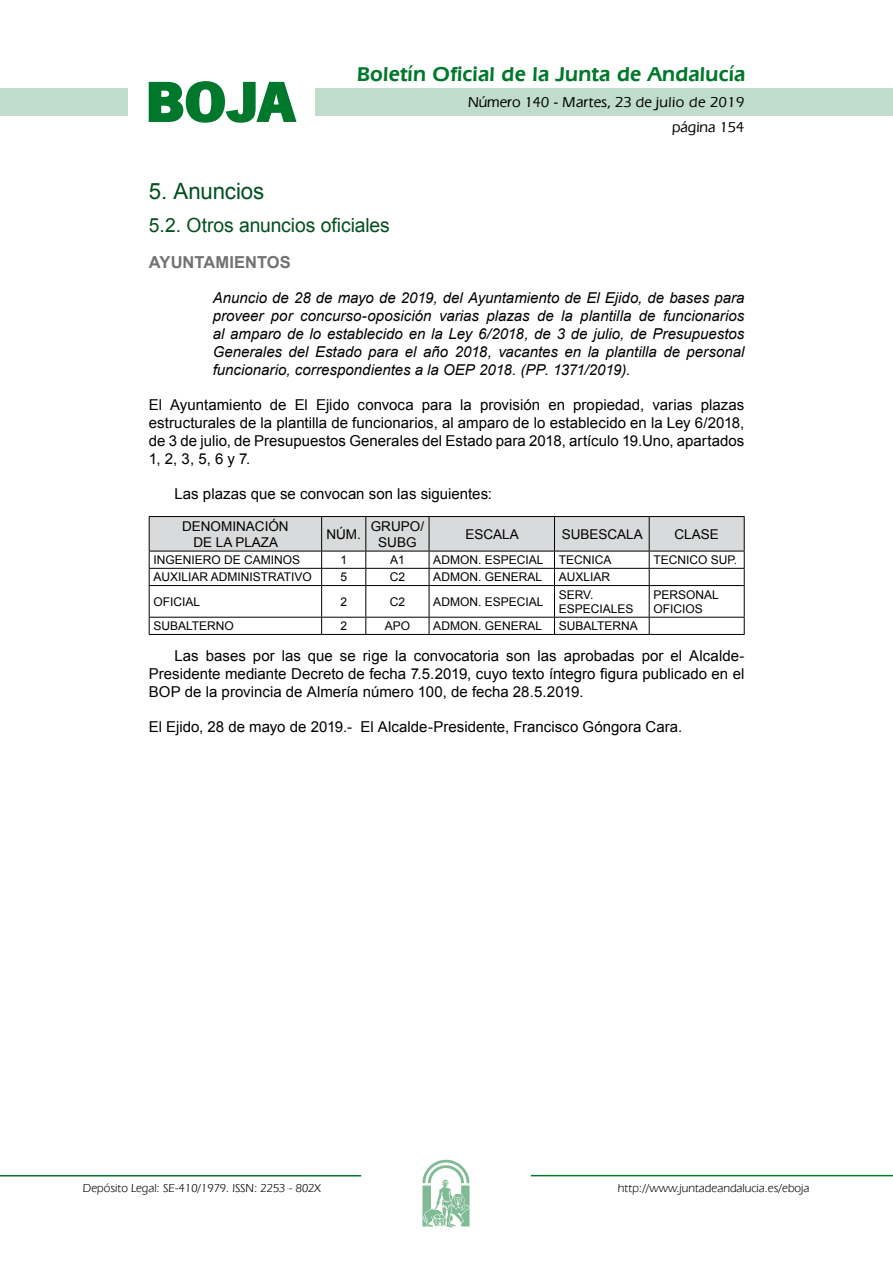
<style>
.page{position:relative;width:893px;height:1263px;background:#fff}
.page>*{position:absolute;margin:0;border:0;box-sizing:border-box;transform-origin:0 0}
.t1{font:700 57.75px "News Got T";color:#00782c;scale:1.14 1}
.t2{font:22.5px "Arial";letter-spacing:-.005em;color:#00501f}
.t3{font:600 21px "Eras IT Cby BT";letter-spacing:.01em;color:#00782c}
.t4{font:19.5px "Arial";letter-spacing:-.005em;color:#00501f}
.t5{font:700 16.5px "Arial";color:#707173}
.t6{font:15px/18px "Arial";color:#000;text-align:justify}
.t7{font:italic 15px/18px "Arial";color:#000;text-align:justify}
.t8{font:500 15px/24.5px "Eras IT Cby BT";color:#000;text-align:right}
.t9{font:13.5px/16.2px "Arial";color:#000;text-align:center}
.t10{font:12px/14.4px "Arial";color:#000}
.t11{font:12px "Eras IT Cby BT";color:#000}
</style>
<div class="page">
<div style="left:315px;top:88px;width:577px;height:28px;background:#bfddca"></div>
<div style="left:0;top:88px;width:128px;height:28px;background:#bfddca"></div>
<hr style="left:0;top:1175px;width:361px;height:2px;background:#00782c">
<svg style="left:422px;top:1159px;width:47px;height:68px"></svg>
<hr style="left:531px;top:1175px;width:361px;height:1px;background:#00782c">
<svg style="left:148px;top:81px;width:149px;height:42px"></svg>
<hr style="left:149px;top:516px;width:172px;height:1px;background:#000">
<hr style="left:321px;top:516px;width:45px;height:1px;background:#000">
<hr style="left:366px;top:516px;width:63px;height:1px;background:#000">
<hr style="left:429px;top:516px;width:125px;height:1px;background:#000">
<hr style="left:554px;top:516px;width:95px;height:1px;background:#000">
<hr style="left:649px;top:516px;width:95px;height:1px;background:#000">
<svg style="left:149px;top:517px;width:595px;height:68px"></svg>
<hr style="left:149px;top:585px;width:172px;height:1px;background:#000">
<hr style="left:149px;top:586px;width:1px;height:31px;background:#000">
<hr style="left:321px;top:585px;width:45px;height:1px;background:#000">
<hr style="left:321px;top:586px;width:1px;height:31px;background:#000">
<hr style="left:366px;top:585px;width:63px;height:1px;background:#000">
<hr style="left:365px;top:586px;width:1px;height:31px;background:#000">
<hr style="left:429px;top:585px;width:125px;height:1px;background:#000">
<hr style="left:428px;top:586px;width:1px;height:31px;background:#000">
<hr style="left:554px;top:585px;width:95px;height:1px;background:#000">
<hr style="left:554px;top:586px;width:1px;height:31px;background:#000">
<hr style="left:649px;top:585px;width:95px;height:1px;background:#000">
<hr style="left:648px;top:586px;width:1px;height:31px;background:#000">
<hr style="left:743px;top:586px;width:1px;height:31px;background:#000">
<hr style="left:149px;top:617px;width:172px;height:1px;background:#000">
<svg style="left:149px;top:618px;width:1px;height:16px"></svg>
<hr style="left:321px;top:617px;width:45px;height:1px;background:#000">
<svg style="left:321px;top:618px;width:1px;height:16px"></svg>
<hr style="left:366px;top:617px;width:63px;height:1px;background:#000">
<svg style="left:365px;top:618px;width:1px;height:16px"></svg>
<hr style="left:429px;top:617px;width:125px;height:1px;background:#000">
<svg style="left:428px;top:618px;width:1px;height:16px"></svg>
<hr style="left:554px;top:617px;width:95px;height:1px;background:#000">
<svg style="left:554px;top:618px;width:1px;height:16px"></svg>
<hr style="left:649px;top:617px;width:95px;height:1px;background:#000">
<svg style="left:648px;top:618px;width:1px;height:16px"></svg>
<svg style="left:743px;top:618px;width:1px;height:16px"></svg>
<hr style="left:149px;top:634px;width:172px;height:1px;background:#000">
<hr style="left:321px;top:634px;width:45px;height:1px;background:#000">
<hr style="left:366px;top:634px;width:63px;height:1px;background:#000">
<hr style="left:429px;top:634px;width:125px;height:1px;background:#000">
<hr style="left:554px;top:634px;width:95px;height:1px;background:#000">
<hr style="left:649px;top:634px;width:95px;height:1px;background:#000">
<h1 class="t1" style="left:145px;top:68px;width:133px">BOJA</h1>
<h3 class="t3" style="left:357px;top:62px;width:390px">Boletín Oficial de la Junta de Andalucía</h3>
<p class="t8" style="left:468px;top:90px;width:278px">Número 140 - Martes, 23 de julio de 2019 página 154</p>
<h2 class="t2" style="left:149px;top:177px;width:117px">5. Anuncios</h2>
<h3 class="t4" style="left:149px;top:212px;width:242px">5.2. Otros anuncios oficiales</h3>
<p class="t5" style="left:149px;top:251px;width:143px">AYUNTAMIENTOS</p>
<p class="t7" style="left:213px;top:289px;width:533px">Anuncio de 28 de mayo de 2019, del Ayuntamiento de El Ejido, de bases para proveer por concurso-oposición varias plazas de la plantilla de funcionarios al amparo de lo establecido en la Ley 6/2018, de 3 de julio, de Presupuestos Generales del Estado para el año 2018, vacantes en la plantilla de personal funcionario, correspondientes a la OEP 2018. (PP. 1371/2019).</p>
<p class="t6" style="left:149px;top:396px;width:597px">El Ayuntamiento de El Ejido convoca para la provisión en propiedad, varias plazas estructurales de la plantilla de funcionarios, al amparo de lo establecido en la Ley 6/2018, de 3 de julio, de Presupuestos Generales del Estado para 2018, artículo 19.Uno, apartados 1, 2, 3, 5, 6 y 7.</p>
<p class="t6" style="left:174px;top:485px;width:319px">Las plazas que se convocan son las siguientes:</p>
<p class="t9" style="left:182px;top:518px;width:108px">DENOMINACIÓN<br>DE LA PLAZA</p>
<p class="t9" style="left:326px;top:526px;width:36px">NÚM.</p>
<p class="t9" style="left:371px;top:518px;width:55px">GRUPO/<br>SUBG</p>
<p class="t9" style="left:465px;top:526px;width:55px">ESCALA</p>
<p class="t9" style="left:561px;top:526px;width:83px">SUBESCALA</p>
<p class="t9" style="left:674px;top:526px;width:46px">CLASE</p>
<p class="t10" style="left:153px;top:553px;width:148px">INGENIERO DE CAMINOS</p>
<p class="t10" style="left:340px;top:553px;width:8px">1</p>
<p class="t10" style="left:390px;top:553px;width:16px">A1</p>
<p class="t10" style="left:433px;top:553px;width:112px">ADMON. ESPECIAL</p>
<p class="t10" style="left:558px;top:553px;width:54px">TECNICA</p>
<p class="t10" style="left:653px;top:553px;width:85px">TECNICO SUP.</p>
<p class="t10" style="left:153px;top:570px;width:160px">AUXILIAR ADMINISTRATIVO</p>
<p class="t10" style="left:340px;top:570px;width:8px">5</p>
<p class="t10" style="left:390px;top:570px;width:17px">C2</p>
<p class="t10" style="left:433px;top:570px;width:110px">ADMON. GENERAL</p>
<p class="t10" style="left:558px;top:570px;width:53px">AUXLIAR</p>
<p class="t10" style="left:153px;top:594px;width:48px">OFICIAL</p>
<p class="t10" style="left:340px;top:594px;width:8px">2</p>
<p class="t10" style="left:390px;top:594px;width:17px">C2</p>
<p class="t10" style="left:433px;top:594px;width:112px">ADMON. ESPECIAL</p>
<p class="t10" style="left:558px;top:587px;width:76px">SERV.<br>ESPECIALES</p>
<p class="t10" style="left:653px;top:587px;width:67px">PERSONAL<br>OFICIOS</p>
<p class="t10" style="left:153px;top:619px;width:82px">SUBALTERNO</p>
<p class="t10" style="left:340px;top:619px;width:8px">2</p>
<p class="t10" style="left:385px;top:619px;width:27px">APO</p>
<p class="t10" style="left:433px;top:619px;width:110px">ADMON. GENERAL</p>
<p class="t10" style="left:558px;top:619px;width:81px">SUBALTERNA</p>
<p class="t6" style="left:149px;top:647px;width:597px;text-indent:26px">Las bases por las que se rige la convocatoria son las aprobadas por el Alcalde-Presidente mediante Decreto de fecha 7.5.2019, cuyo texto íntegro figura publicado en el BOP de la provincia de Almería número 100, de fecha 28.5.2019.</p>
<p class="t6" style="left:149px;top:718px;width:535px">El Ejido, 28 de mayo de 2019.- El Alcalde-Presidente, Francisco Góngora Cara.</p>
<p class="t11" style="left:83px;top:1181px;width:239px">Depósito Legal: SE-410/1979. ISSN: 2253 - 802X</p>
<p class="t11" style="left:618px;top:1181px;width:193px">http://www.juntadeandalucia.es/eboja</p>
</div>
